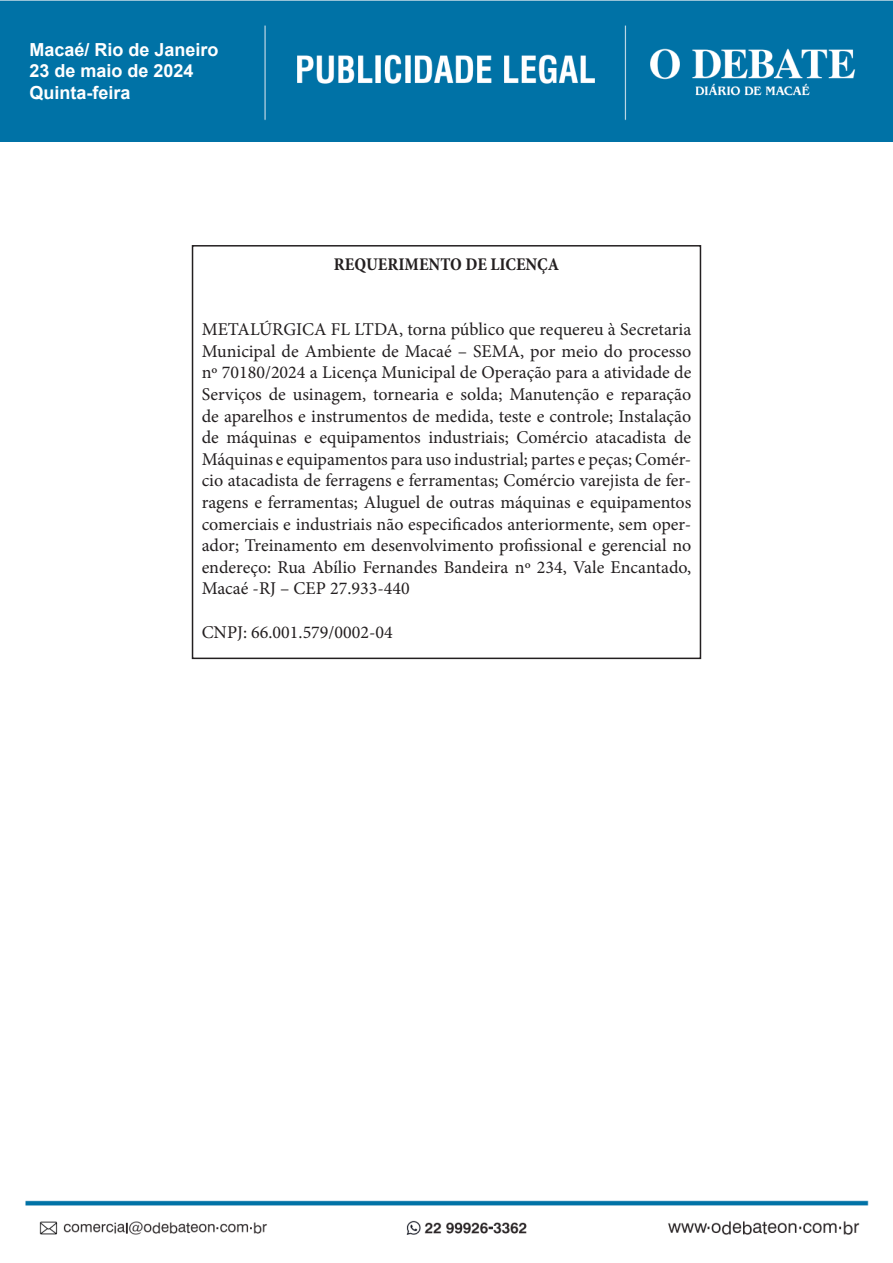
<style>
.page{position:relative;width:893px;height:1263px;background:#fff}
.page>*{position:absolute;margin:0;border:0;box-sizing:border-box;transform-origin:0 0}
.t1{font:18px/21.6px "Minion Pro";color:#231f20;text-align:justify}
.t2{font:700 18px/21.6px "Arial";color:#fff}
.t3{font:700 condensed 18px "Minion Pro";color:#231f20}
</style>
<div class="page">
<img style="left:0;top:0;width:893px;height:142px">
<img style="left:25px;top:1200px;width:844px;height:35px">
<div style="left:192px;top:245px;width:509px;height:414px;border:2px solid #231f20"></div>
<p class="t2" style="left:29px;top:39px;width:191px">Macaé/ Rio de Janeiro<br>23 de maio de 2024<br>Quinta-feira</p>
<p class="t3" style="left:334px;top:252px;width:227px">REQUERIMENTO DE LICENÇA</p>
<p class="t1" style="left:202px;top:319px;width:491px">METALÚRGICA FL LTDA, torna público que requereu à Secretaria Municipal de Ambiente de Macaé – SEMA, por meio do processo nº 70180/2024 a Licença Municipal de Operação para a atividade de Serviços de usinagem, tornearia e solda; Manutenção e reparação de aparelhos e instrumentos de medida, teste e controle; Instalação de máquinas e equipamentos industriais; Comércio atacadista de Máquinas e equipamentos para uso industrial; partes e peças; Comér&shy;cio atacadista de ferragens e ferramentas; Comércio varejista de fer&shy;ragens e ferramentas; Aluguel de outras máquinas e equipamentos comerciais e industriais não especificados anteriormente, sem oper&shy;ador; Treinamento em desenvolvimento profissional e gerencial no endereço: Rua Abílio Fernandes Bandeira nº 234, Vale Encantado, Macaé -RJ – CEP 27.933-440</p>
<p class="t1" style="left:202px;top:621px;width:193px">CNPJ: 66.001.579/0002-04</p>
</div>
